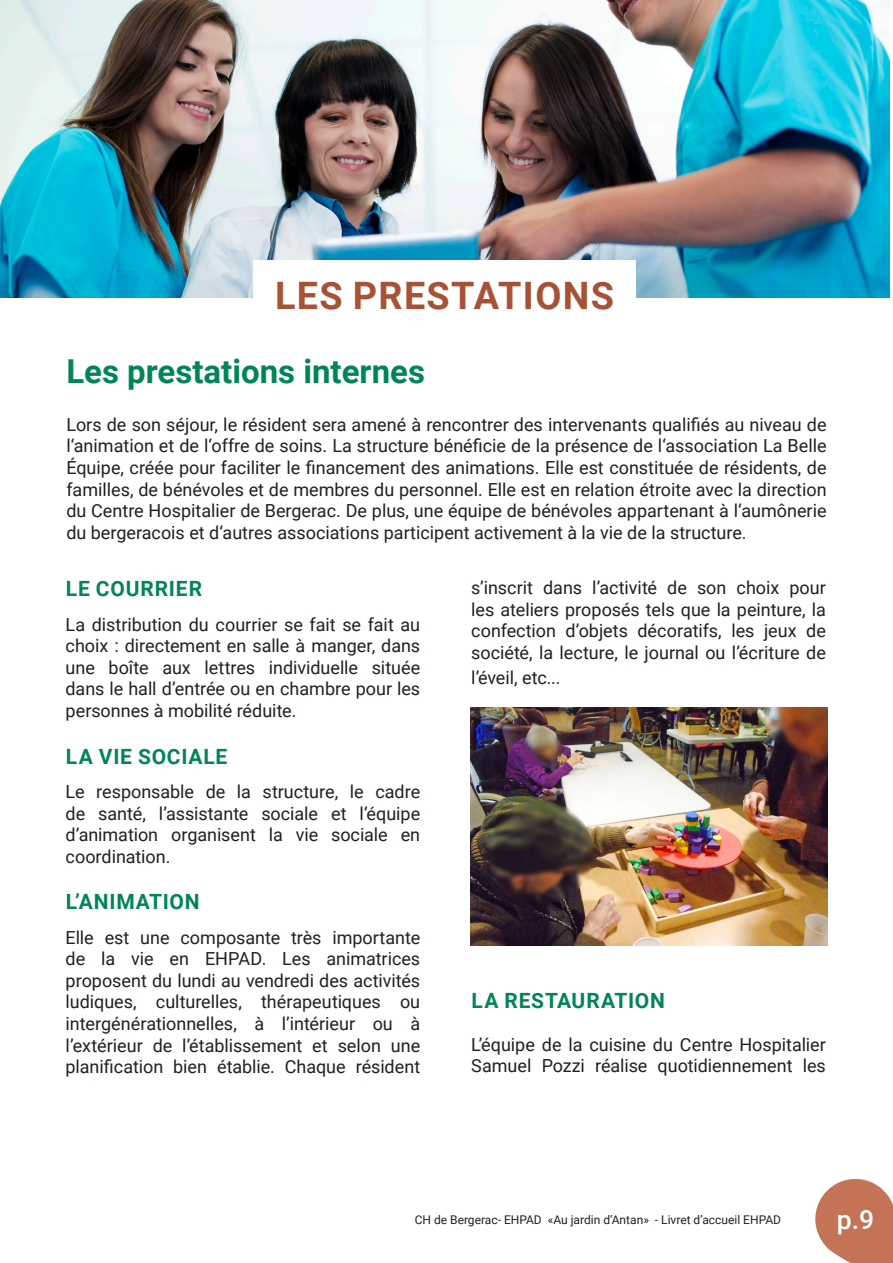
<style>
.page{position:relative;width:893px;height:1263px;background:#fff}
.page>*{position:absolute;margin:0;border:0;box-sizing:border-box;transform-origin:0 0}
.t1{font:700 37.8px "Roboto";letter-spacing:.035em;color:#a85135}
.t2{font:700 33px "Roboto";color:#008555}
.t3{font:500 26.55px "Roboto";color:#fff}
.t4{font:700 21px "Roboto";letter-spacing:.04em;color:#008555}
.t5{font:18px/21.6px "Roboto";color:#231f20;text-align:justify}
.t6{font:12px "Roboto";color:#231f20}
</style>
<div class="page">
<svg style="left:815px;top:1179px;width:78px;height:84px"></svg>
<img style="left:471px;top:707px;width:356px;height:238px">
<img style="left:0;top:0;width:889px;height:297px">
<div style="left:253px;top:260px;width:383px;height:70px;background:#fff"></div>
<p class="t1" style="left:275px;top:269px;width:340px">LES PRESTATIONS</p>
<p class="t2" style="left:66px;top:348px;width:360px">Les prestations internes</p>
<p class="t5" style="left:66px;top:413px;width:762px">Lors de son séjour, le résident sera amené à rencontrer des intervenants qualifiés au niveau de l‘animation et de l‘offre de soins. La structure bénéficie de la présence de l‘association La Belle Équipe, créée pour faciliter le financement des animations. Elle est constituée de résidents, de familles, de bénévoles et de membres du personnel. Elle est en relation étroite avec la direction du Centre Hospitalier de Bergerac. De plus, une équipe de bénévoles appartenant à l‘aumônerie du bergeracois et d‘autres associations participent activement à la vie de la structure.</p>
<p class="t4" style="left:66px;top:574px;width:138px">LE COURRIER</p>
<p class="t5" style="left:66px;top:613px;width:356px">La distribution du courrier se fait se fait au choix : directement en salle à manger, dans une boîte aux lettres individuelle située dans le hall d’entrée ou en chambre pour les personnes à mobilité réduite.</p>
<p class="t4" style="left:66px;top:741px;width:163px">LA VIE SOCIALE</p>
<p class="t5" style="left:66px;top:780px;width:356px">Le responsable de la structure, le cadre de santé, l’assistante sociale et l’équipe d’animation organisent la vie sociale en coordination.</p>
<p class="t4" style="left:66px;top:887px;width:135px">L’ANIMATION</p>
<p class="t5" style="left:66px;top:926px;width:356px">Elle est une composante très importante de la vie en EHPAD. Les animatrices proposent du lundi au vendredi des activités ludiques, culturelles, thérapeutiques ou intergénérationnelles, à l’intérieur ou à l’extérieur de l’établissement et selon une planification bien établie. Chaque résident</p>
<p class="t5" style="left:471px;top:576px;width:356px">s’inscrit dans l’activité de son choix pour les ateliers proposés tels que la peinture, la confection d’objets décoratifs, les jeux de société, la lecture, le journal ou l’écriture de</p>
<p class="t5" style="left:471px;top:666px;width:91px">l’éveil, etc...</p>
<p class="t4" style="left:472px;top:985px;width:195px">LA RESTAURATION</p>
<p class="t5" style="left:471px;top:1033px;width:356px">L’équipe de la cuisine du Centre Hospitalier<br>Samuel Pozzi réalise quotidiennement les</p>
<p class="t6" style="left:415px;top:1211px;width:368px">CH de Bergerac- EHPAD «Au jardin d’Antan» - Livret d’accueil EHPAD</p>
<h3 class="t3" style="left:837px;top:1201px;width:39px">p.9</h3>
</div>
